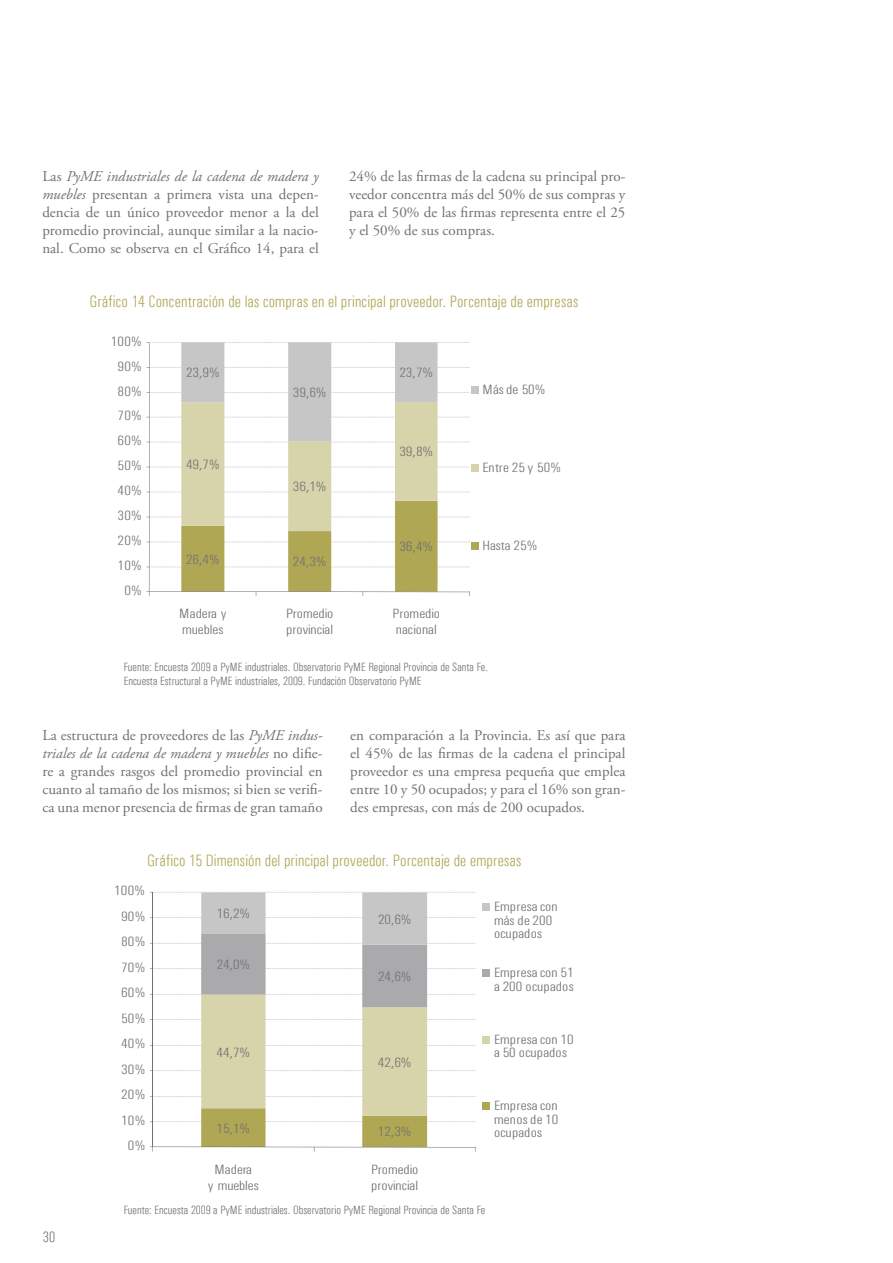
<style>
.page{position:relative;width:893px;height:1263px;background:#fff}
.page>*{position:absolute;margin:0;border:0;box-sizing:border-box;transform-origin:0 0}
.t1{font:300 condensed 16.5px "Univers";letter-spacing:.01em;color:#afa754}
.t2{font:15px/18px "Adobe Garamond Pro";color:#717073;text-align:justify}
.t3{font:300 condensed 15px "Univers";color:#717073}
.t4{font:300 condensed 13.5px/13.5px "Univers";letter-spacing:.005em;color:#717073;scale:1.18 1}
.t5{font:300 condensed 12px/14.4px "Univers";color:#717073}
.s1{font-style:italic}
</style>
<div class="page">
<svg style="left:147px;top:342px;width:323px;height:254px"></svg>
<div style="left:471px;top:386px;width:7px;height:7px;background:#c6c6c7"></div>
<div style="left:471px;top:464px;width:7px;height:7px;background:#d7d3aa"></div>
<div style="left:471px;top:542px;width:7px;height:8px;background:#afa754"></div>
<svg style="left:150px;top:892px;width:326px;height:259px"></svg>
<div style="left:482px;top:903px;width:8px;height:8px;background:#c6c6c7"></div>
<div style="left:482px;top:969px;width:8px;height:8px;background:#aaa9ab"></div>
<div style="left:482px;top:1036px;width:8px;height:7px;background:#d7d3aa"></div>
<div style="left:482px;top:1102px;width:8px;height:8px;background:#afa754"></div>
<p class="t2" style="left:42px;top:168px;width:278px">Las <span class="s1">PyME industriales de la cadena de madera y muebles</span> presentan a primera vista una depen&shy;dencia de un único proveedor menor a la del promedio provincial, aunque similar a la nacio&shy;nal. Como se observa en el Gráfico 14, para el</p>
<p class="t2" style="left:349px;top:168px;width:278px">24% de las firmas de la cadena su principal pro&shy;veedor concentra más del 50% de sus compras y para el 50% de las firmas representa entre el 25 y el 50% de sus compras.</p>
<p class="t1" style="left:89px;top:292px;width:490px">Gráfico 14 Concentración de las compras en el principal proveedor. Porcentaje de empresas</p>
<p class="t4" style="left:111px;top:334px;width:28px">100%</p>
<p class="t4" style="left:118px;top:359px;width:22px">90%</p>
<p class="t4" style="left:118px;top:384px;width:22px">80%</p>
<p class="t4" style="left:118px;top:409px;width:22px">70%</p>
<p class="t4" style="left:118px;top:434px;width:22px">60%</p>
<p class="t4" style="left:118px;top:459px;width:22px">50%</p>
<p class="t4" style="left:118px;top:484px;width:22px">40%</p>
<p class="t4" style="left:118px;top:509px;width:22px">30%</p>
<p class="t4" style="left:118px;top:534px;width:22px">20%</p>
<p class="t4" style="left:118px;top:559px;width:22px">10%</p>
<p class="t4" style="left:124px;top:584px;width:16px">0%</p>
<p class="t4" style="left:186px;top:366px;width:30px">23,9%</p>
<p class="t4" style="left:186px;top:458px;width:30px">49,7%</p>
<p class="t4" style="left:293px;top:386px;width:30px">39,6%</p>
<p class="t4" style="left:293px;top:480px;width:30px">36,1%</p>
<p class="t4" style="left:186px;top:553px;width:30px">26,4%</p>
<p class="t4" style="left:293px;top:555px;width:30px">24,3%</p>
<p class="t4" style="left:400px;top:366px;width:30px">23,7%</p>
<p class="t4" style="left:400px;top:445px;width:30px">39,8%</p>
<p class="t4" style="left:400px;top:540px;width:30px">36,4%</p>
<p class="t4" style="left:179px;top:606px;width:42px;line-height:16.2px">Madera y muebles</p>
<p class="t4" style="left:286px;top:606px;width:42px;line-height:16.2px">Promedio provincial</p>
<p class="t4" style="left:393px;top:606px;width:42px;line-height:16.2px">Promedio nacional</p>
<p class="t4" style="left:482px;top:382px;width:55px">Más de 50%</p>
<p class="t4" style="left:482px;top:461px;width:68px">Entre 25 y 50%</p>
<p class="t4" style="left:482px;top:539px;width:48px">Hasta 25%</p>
<p class="t5" style="left:124px;top:659px;width:366px">Fuente: Encuesta 2009 a PyME industriales. Observatorio PyME Regional Provincia de Santa Fe.<br>Encuesta Estructural a PyME industriales, 2009. Fundación Observatorio PyME</p>
<p class="t2" style="left:43px;top:726px;width:282px">La estructura de proveedores de las <span class="s1">PyME indus&shy;triales de la cadena de madera y muebles</span> no difie&shy;re a grandes rasgos del promedio provincial en cuanto al tamaño de los mismos; si bien se verifi&shy;ca una menor presencia de firmas de gran tamaño</p>
<p class="t2" style="left:350px;top:726px;width:277px">en comparación a la Provincia. Es así que para el 45% de las firmas de la cadena el principal proveedor es una empresa pequeña que emplea entre 10 y 50 ocupados; y para el 16% son gran&shy;des empresas, con más de 200 ocupados.</p>
<p class="t1" style="left:147px;top:850px;width:376px">Gráfico 15 Dimensión del principal proveedor. Porcentaje de empresas</p>
<p class="t3" style="left:43px;top:1229px;width:14px">30</p>
<p class="t4" style="left:114px;top:884px;width:28px">100%</p>
<p class="t4" style="left:121px;top:910px;width:22px">90%</p>
<p class="t4" style="left:121px;top:935px;width:22px">80%</p>
<p class="t4" style="left:121px;top:960px;width:22px">70%</p>
<p class="t4" style="left:121px;top:986px;width:22px">60%</p>
<p class="t4" style="left:121px;top:1011px;width:22px">50%</p>
<p class="t4" style="left:121px;top:1037px;width:22px">40%</p>
<p class="t4" style="left:121px;top:1062px;width:22px">30%</p>
<p class="t4" style="left:121px;top:1088px;width:22px">20%</p>
<p class="t4" style="left:121px;top:1113px;width:22px">10%</p>
<p class="t4" style="left:128px;top:1139px;width:16px">0%</p>
<p class="t4" style="left:217px;top:907px;width:30px">16,2%</p>
<p class="t4" style="left:378px;top:912px;width:30px">20,6%</p>
<p class="t4" style="left:217px;top:958px;width:30px">24,0%</p>
<p class="t4" style="left:217px;top:1045px;width:30px">44,7%</p>
<p class="t4" style="left:378px;top:970px;width:30px">24,6%</p>
<p class="t4" style="left:378px;top:1055px;width:30px">42,6%</p>
<p class="t4" style="left:217px;top:1121px;width:30px">15,1%</p>
<p class="t4" style="left:378px;top:1125px;width:30px">12,3%</p>
<p class="t4" style="left:208px;top:1161px;width:45px;line-height:16.2px;text-align:center">Madera<br>y muebles</p>
<p class="t4" style="left:371px;top:1161px;width:42px;line-height:16.2px">Promedio provincial</p>
<p class="t5" style="left:124px;top:1202px;width:363px">Fuente: Encuesta 2009 a PyME industriales. Observatorio PyME Regional Provincia de Santa Fe</p>
<p class="t4" style="left:494px;top:900px;width:55px">Empresa con más de 200 ocupados</p>
<p class="t4" style="left:494px;top:966px;width:69px">Empresa con 51 a 200 ocupados</p>
<p class="t4" style="left:494px;top:1032px;width:69px">Empresa con 10 a 50 ocupados</p>
<p class="t4" style="left:494px;top:1099px;width:56px;text-align:justify">Empresa con menos de 10 ocupados</p>
</div>
